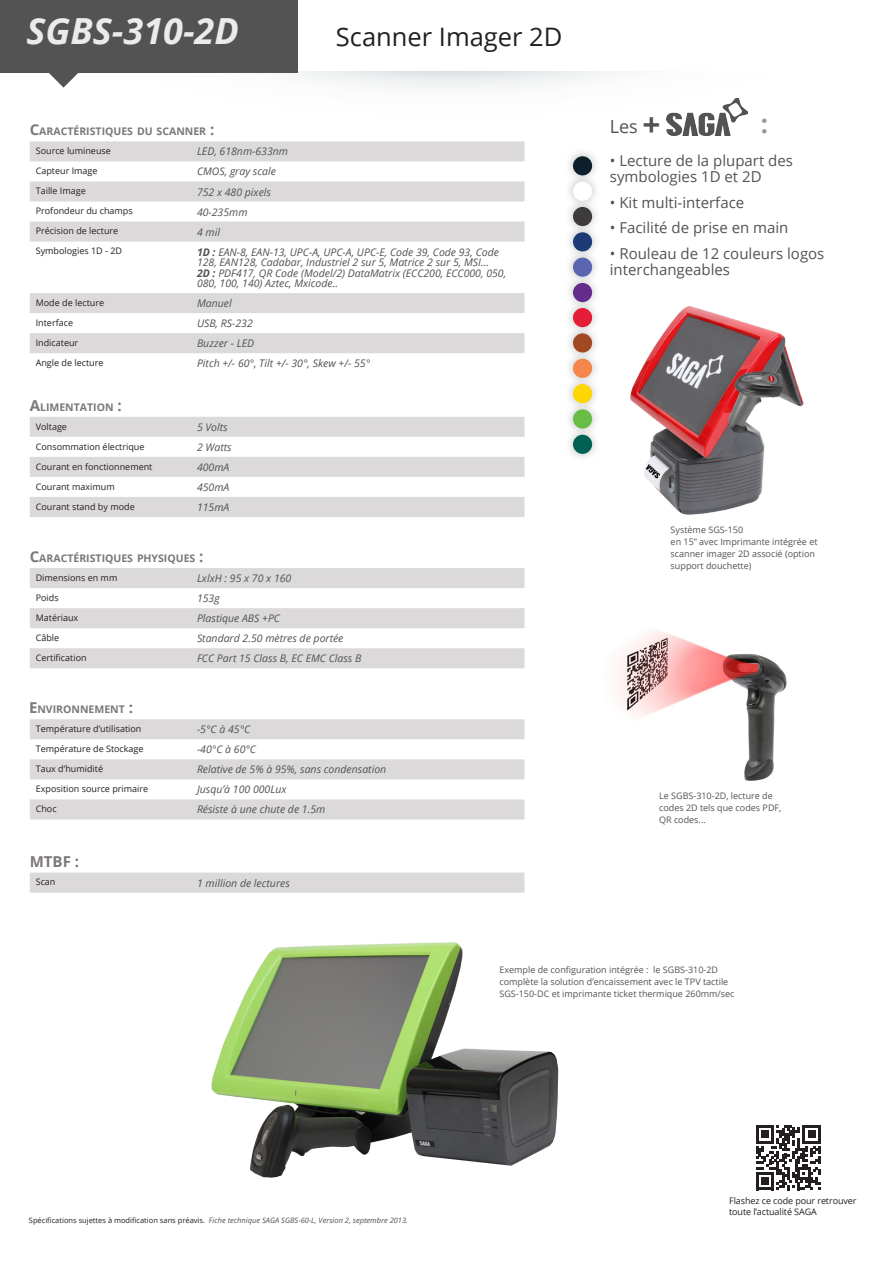
<style>
.page{position:relative;width:893px;height:1263px;background:#fff}
.page>*{position:absolute;margin:0;border:0;box-sizing:border-box;transform-origin:0 0}
.t1{font:italic 700 36px "Open Sans";color:#e9ebec}
.t2{font:25.5px "Open Sans";color:#231f20}
.t3{font:700 25.5px "Open Sans";color:#989595}
.t4{font:18px "Open Sans";color:#535353}
.t5{font:15px/16.5px "Open Sans";color:#535353}
.t6{font:700 15px "Open Sans";color:#7b7877}
.t7{font:italic 10.5px/10.5px "Open Sans";color:#535353}
.t8{font:700 10.5px "Open Sans";color:#7b7877}
.t9{font:9px/10.8px "Open Sans";color:#231f20}
.t10{font:9px/12px "Open Sans";color:#535353}
.t11{font:italic 7.5px "Open Sans";color:#535353}
.s1{font-size:15px}
.s2{font-weight:700}
.s3{font-weight:700;font-size:31.5px}
.s4{font-style:normal;color:#231f20}
</style>
<div class="page">
<img style="left:0;top:72px;width:748px;height:89px">
<div style="left:0;top:0;width:298px;height:72px;background:#535353"></div>
<svg style="left:47px;top:72px;width:33px;height:16px"></svg>
<svg style="left:30px;top:141px;width:494px;height:212px"></svg>
<svg style="left:30px;top:417px;width:494px;height:100px;fill:#dbd9d9"></svg>
<svg style="left:30px;top:568px;width:494px;height:100px;fill:#dbd9d9"></svg>
<svg style="left:30px;top:719px;width:494px;height:100px;fill:#dbd9d9"></svg>
<svg style="left:30px;top:872px;width:494px;height:21px;background:#dcdada"></svg>
<div style="left:564px;top:147px;width:37px;height:316px;background:#7b7877;opacity:.5"></div>
<div style="left:573px;top:156px;width:19px;height:19px;background:#0d1f2b;border-radius:50%"></div>
<div style="left:573px;top:182px;width:19px;height:19px;background:#fff;border-radius:50%"></div>
<div style="left:573px;top:207px;width:19px;height:19px;background:#3d3b3c;border-radius:50%"></div>
<div style="left:573px;top:232px;width:19px;height:19px;background:#1e3b78;border-radius:50%"></div>
<div style="left:573px;top:258px;width:19px;height:19px;background:#5a67b0;border-radius:50%"></div>
<div style="left:573px;top:283px;width:19px;height:19px;background:#662c8c;border-radius:50%"></div>
<div style="left:573px;top:308px;width:19px;height:19px;background:#e61d39;border-radius:50%"></div>
<div style="left:573px;top:333px;width:19px;height:19px;background:#a14922;border-radius:50%"></div>
<div style="left:573px;top:359px;width:19px;height:19px;background:#f5854a;border-radius:50%"></div>
<div style="left:573px;top:384px;width:19px;height:19px;background:#fdd603;border-radius:50%"></div>
<div style="left:573px;top:409px;width:19px;height:19px;background:#69bd45;border-radius:50%"></div>
<div style="left:573px;top:435px;width:19px;height:19px;background:#006154;border-radius:50%"></div>
<img style="left:630px;top:305px;width:174px;height:210px">
<img style="left:667px;top:98px;width:80px;height:37px">
<svg style="left:756px;top:1125px;width:65px;height:65px"></svg>
<img style="left:615px;top:631px;width:172px;height:150px">
<img style="left:211px;top:942px;width:348px;height:236px">
<p class="t1" style="left:27px;top:6px;width:214px">SGBS-310-2D</p>
<p class="t2" style="left:336px;top:19px;width:228px">Scanner Imager 2D</p>
<p class="t8" style="left:30px;top:124px;width:186px"><span class="s1">C</span>ARACTÉRISTIQUES DU SCANNER <span class="s1">:</span></p>
<p class="t9" style="left:36px;top:145px;width:77px">Source lumineuse</p>
<p class="t7" style="left:197px;top:146px;width:93px">LED, 618nm-633nm</p>
<p class="t9" style="left:36px;top:165px;width:63px">Capteur Image</p>
<p class="t7" style="left:197px;top:166px;width:80px">CMOS, gray scale</p>
<p class="t9" style="left:36px;top:185px;width:52px">Taille Image</p>
<p class="t7" style="left:197px;top:186px;width:76px">752 x 480 pixels</p>
<p class="t9" style="left:36px;top:205px;width:99px">Profondeur du champs</p>
<p class="t7" style="left:197px;top:206px;width:52px">40-235mm</p>
<p class="t9" style="left:36px;top:226px;width:84px">Précision de lecture</p>
<p class="t7" style="left:197px;top:226px;width:25px">4 mil</p>
<p class="t9" style="left:36px;top:246px;width:88px">Symbologies 1D - 2D</p>
<p class="t7" style="left:197px;top:246px;width:303px"><span class="s2">1D :</span> EAN-8, EAN-13, UPC-A, UPC-A, UPC-E, Code 39, Code 93, Code<br>128, EAN128, Cadabar, Industriel 2 sur 5, Matrice 2 sur 5, MSI...</p>
<p class="t7" style="left:197px;top:267px;width:311px"><span class="s2">2D :</span> PDF417, QR Code (Model/2) DataMatrix (ECC200, ECC000, 050,<br>080, 100, 140) Aztec, Mxicode..</p>
<p class="t9" style="left:36px;top:297px;width:70px">Mode de lecture</p>
<p class="t7" style="left:197px;top:298px;width:36px">Manuel</p>
<p class="t9" style="left:36px;top:317px;width:39px">Interface</p>
<p class="t7" style="left:197px;top:318px;width:57px">USB, RS-232</p>
<p class="t9" style="left:36px;top:337px;width:44px">Indicateur</p>
<p class="t7" style="left:197px;top:338px;width:59px">Buzzer - LED</p>
<p class="t9" style="left:36px;top:357px;width:69px">Angle de lecture</p>
<p class="t7" style="left:197px;top:358px;width:175px">Pitch +/- 60°, Tilt +/- 30°, Skew +/- 55°</p>
<p class="t8" style="left:30px;top:399px;width:94px"><span class="s1">A</span>LIMENTATION <span class="s1">:</span></p>
<p class="t9" style="left:36px;top:421px;width:33px">Voltage</p>
<p class="t7" style="left:197px;top:421px;width:32px">5 Volts</p>
<p class="t9" style="left:36px;top:441px;width:110px">Consommation électrique</p>
<p class="t7" style="left:197px;top:441px;width:36px">2 Watts</p>
<p class="t9" style="left:36px;top:461px;width:118px">Courant en fonctionnement</p>
<p class="t7" style="left:197px;top:461px;width:34px">400mA</p>
<p class="t9" style="left:36px;top:481px;width:80px">Courant maximum</p>
<p class="t7" style="left:197px;top:482px;width:34px">450mA</p>
<p class="t9" style="left:36px;top:501px;width:100px">Courant stand by mode</p>
<p class="t7" style="left:197px;top:502px;width:34px">115mA</p>
<p class="t8" style="left:30px;top:551px;width:175px"><span class="s1">C</span>ARACTÉRISTIQUES PHYSIQUES <span class="s1">:</span></p>
<p class="t9" style="left:36px;top:572px;width:83px">Dimensions en mm</p>
<p class="t7" style="left:197px;top:573px;width:96px">LxlxH : 95 x 70 x 160</p>
<p class="t9" style="left:36px;top:592px;width:24px">Poids</p>
<p class="t7" style="left:197px;top:593px;width:24px">153g</p>
<p class="t9" style="left:36px;top:612px;width:44px">Matériaux</p>
<p class="t7" style="left:197px;top:613px;width:85px">Plastique ABS +PC</p>
<p class="t9" style="left:36px;top:632px;width:25px">Câble</p>
<p class="t7" style="left:197px;top:633px;width:148px">Standard 2.50 mètres de portée</p>
<p class="t9" style="left:36px;top:652px;width:52px">Certification</p>
<p class="t7" style="left:197px;top:653px;width:166px">FCC Part 15 Class B, EC EMC Class B</p>
<p class="t8" style="left:29px;top:702px;width:106px"><span class="s1">E</span>NVIRONNEMENT <span class="s1">:</span></p>
<p class="t9" style="left:36px;top:723px;width:107px">Température d’utilisation</p>
<p class="t7" style="left:197px;top:724px;width:55px">-5°C à 45°C</p>
<p class="t9" style="left:36px;top:743px;width:109px">Température de Stockage</p>
<p class="t7" style="left:197px;top:744px;width:61px">-40°C à 60°C</p>
<p class="t9" style="left:36px;top:763px;width:69px">Taux d’humidité</p>
<p class="t7" style="left:197px;top:764px;width:191px">Relative de 5% à 95%, sans condensation</p>
<p class="t9" style="left:36px;top:783px;width:114px">Exposition source primaire</p>
<p class="t7" style="left:197px;top:784px;width:91px">Jusqu’à 100 000Lux</p>
<p class="t9" style="left:36px;top:803px;width:22px">Choc</p>
<p class="t7" style="left:197px;top:804px;width:130px">Résiste à une chute de 1.5m</p>
<p class="t6" style="left:30px;top:850px;width:51px">MTBF :</p>
<p class="t9" style="left:36px;top:876px;width:21px">Scan</p>
<p class="t7" style="left:197px;top:877px;width:94px">1 million de lectures</p>
<p class="t4" style="left:610px;top:114px;width:52px">Les <span class="s3">+</span></p>
<p class="t3" style="left:761px;top:105px;width:9px">:</p>
<p class="t5" style="left:610px;top:151px;width:185px">• Lecture de la plupart des symbologies 1D et 2D</p>
<p class="t5" style="left:610px;top:193px;width:136px">• Kit multi-interface</p>
<p class="t5" style="left:610px;top:219px;width:180px">• Facilité de prise en main</p>
<p class="t5" style="left:610px;top:244px;width:216px">• Rouleau de 12 couleurs logos interchangeables</p>
<p class="t10" style="left:671px;top:524px;width:74px">Système SGS-150</p>
<p class="t10" style="left:671px;top:536px;width:148px">en 15’’ avec Imprimante intégrée et scanner imager 2D associé (option support douchette)</p>
<p class="t10" style="left:659px;top:789px;width:124px">Le SGBS-310-2D, lecture de codes 2D tels que codes PDF,<br>QR codes...</p>
<p class="t11" style="left:29px;top:1215px;width:381px"><span class="s4">Spécifications sujettes à modification sans préavis.</span> Fiche technique SAGA SGBS-60-L, Version 2, septembre 2013.</p>
<p class="t10" style="left:499px;top:964px;width:237px">Exemple de configuration intégrée : le SGBS-310-2D complète la solution d’encaissement avec le TPV tactile<br>SGS-150-DC et imprimante ticket thermique 260mm/sec</p>
<p class="t9" style="left:729px;top:1195px;width:129px">Flashez ce code pour retrouver toute l’actualité SAGA</p>
</div>
